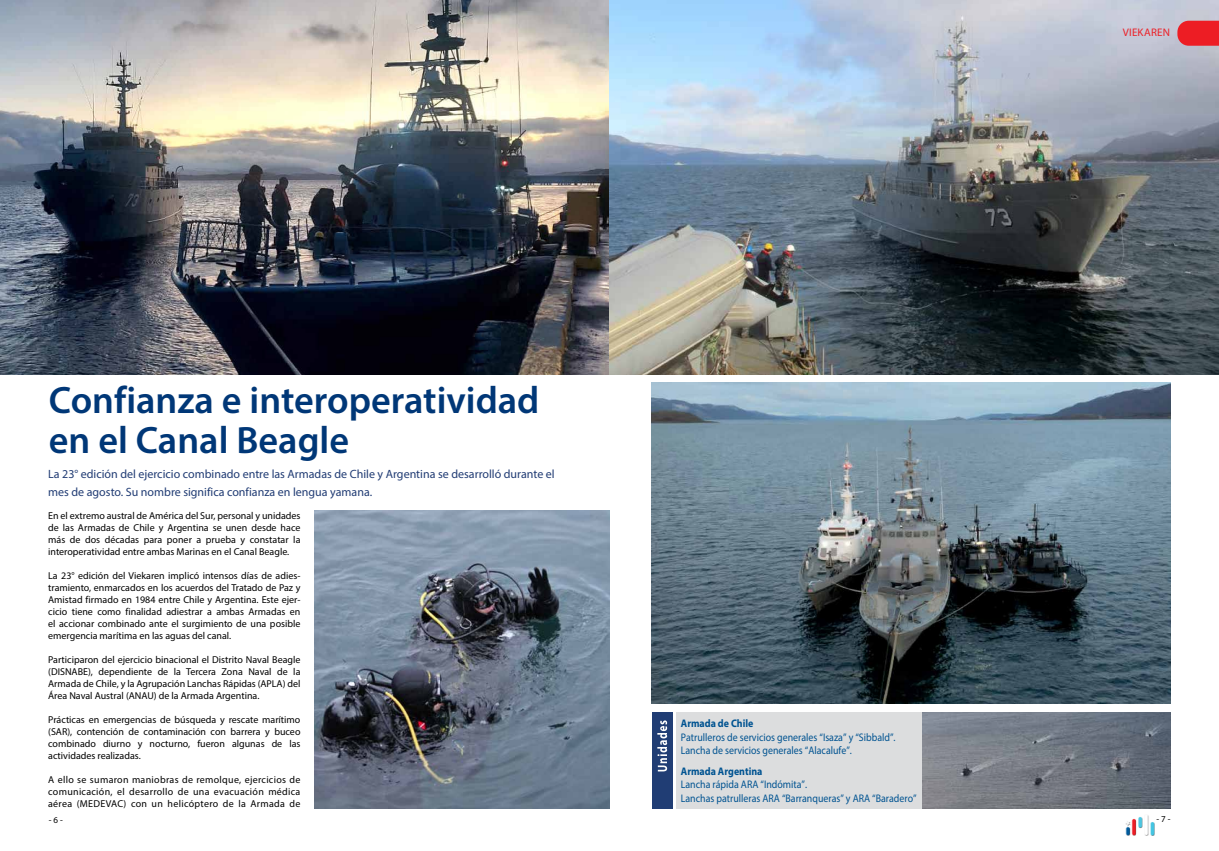
<style>
.page{position:relative;width:1219px;height:851px;background:#fff}
.page>*{position:absolute;margin:0;border:0;box-sizing:border-box;transform-origin:0 0}
.t1{font:600 38.2px/40.4px "Myriad Pro";color:#003777}
.t2{font:12px/18px "Myriad Pro";color:#213c74}
.t3{font:11px/13.7px "Myriad Pro";color:#005391;scale:.9 1}
.t4{font:700 11px "Myriad Pro";color:#005391;scale:.9 1}
.t5{font:11px "Myriad Pro";letter-spacing:.015em;color:#ec2027}
.t6{font:10px/12px "Myriad Pro";color:#000;text-align:justify}
.t7{font:9px "Myriad Pro";color:#000}
</style>
<div class="page">
<img style="left:1125px;top:815px;width:30px;height:20px">
<img style="left:652px;top:383px;width:519px;height:320px">
<img style="left:0;top:0;width:1219px;height:374px">
<div style="left:676px;top:712px;width:249px;height:96px;background:#dcddde"></div>
<div style="left:652px;top:712px;width:21px;height:96px;background:#203d74"></div>
<svg style="left:657px;top:720px;width:10px;height:51px"></svg>
<img style="left:923px;top:712px;width:248px;height:96px">
<img style="left:315px;top:510px;width:294px;height:298px">
<svg style="left:1177px;top:21px;width:42px;height:25px"></svg>
<h1 class="t1" style="left:49px;top:379px;width:492px">Confianza e interoperatividad en el Canal Beagle</h1>
<p class="t2" style="left:48px;top:465px;width:508px">La 23° edición del ejercicio combinado entre las Armadas de Chile y Argentina se desarrolló durante el mes de agosto. Su nombre significa confianza en lengua yamana.</p>
<p class="t6" style="left:48px;top:509px;width:254px">En el extremo austral de América del Sur, personal y unidades de las Armadas de Chile y Argentina se unen desde hace más de dos décadas para poner a prueba y constatar la interoperatividad entre ambas Marinas en el Canal Beagle.</p>
<p class="t6" style="left:48px;top:569px;width:254px">La 23° edición del Viekaren implicó intensos días de adies&shy;tramiento, enmarcados en los acuerdos del Tratado de Paz y Amistad firmado en 1984 entre Chile y Argentina. Este ejer&shy;cicio tiene como finalidad adiestrar a ambas Armadas en el accionar combinado ante el surgimiento de una posible emergencia marítima en las aguas del canal.</p>
<p class="t6" style="left:48px;top:653px;width:254px">Participaron del ejercicio binacional el Distrito Naval Beagle (DISNABE), dependiente de la Tercera Zona Naval de la Armada de Chile, y la Agrupación Lanchas Rápidas (APLA) del Área Naval Austral (ANAU) de la Armada Argentina.</p>
<p class="t6" style="left:48px;top:713px;width:254px">Prácticas en emergencias de búsqueda y rescate marítimo (SAR), contención de contaminación con barrera y buceo combinado diurno y nocturno, fueron algunas de las actividades realizadas.</p>
<p class="t6" style="left:48px;top:773px;width:254px">A ello se sumaron maniobras de remolque, ejercicios de comunicación, el desarrollo de una evacuación médica aérea (MEDEVAC) con un helicóptero de la Armada de</p>
<p class="t4" style="left:681px;top:716px;width:82px">Armada de Chile</p>
<p class="t3" style="left:681px;top:730px;width:240px">Patrulleros de servicios generales “Isaza” y “Sibbald”.<br>Lancha de servicios generales “Alacalufe”.</p>
<p class="t4" style="left:681px;top:763px;width:92px">Armada Argentina</p>
<p class="t3" style="left:681px;top:777px;width:264px">Lancha rápida ARA “Indómita”.<br>Lanchas patrulleras ARA “Barranqueras” y ARA “Baradero”</p>
<p class="t5" style="left:1123px;top:25px;width:49px">VIEKAREN</p>
<p class="t7" style="left:49px;top:814px;width:15px">- 6 -</p>
<p class="t7" style="left:1156px;top:813px;width:15px">- 7 -</p>
</div>
